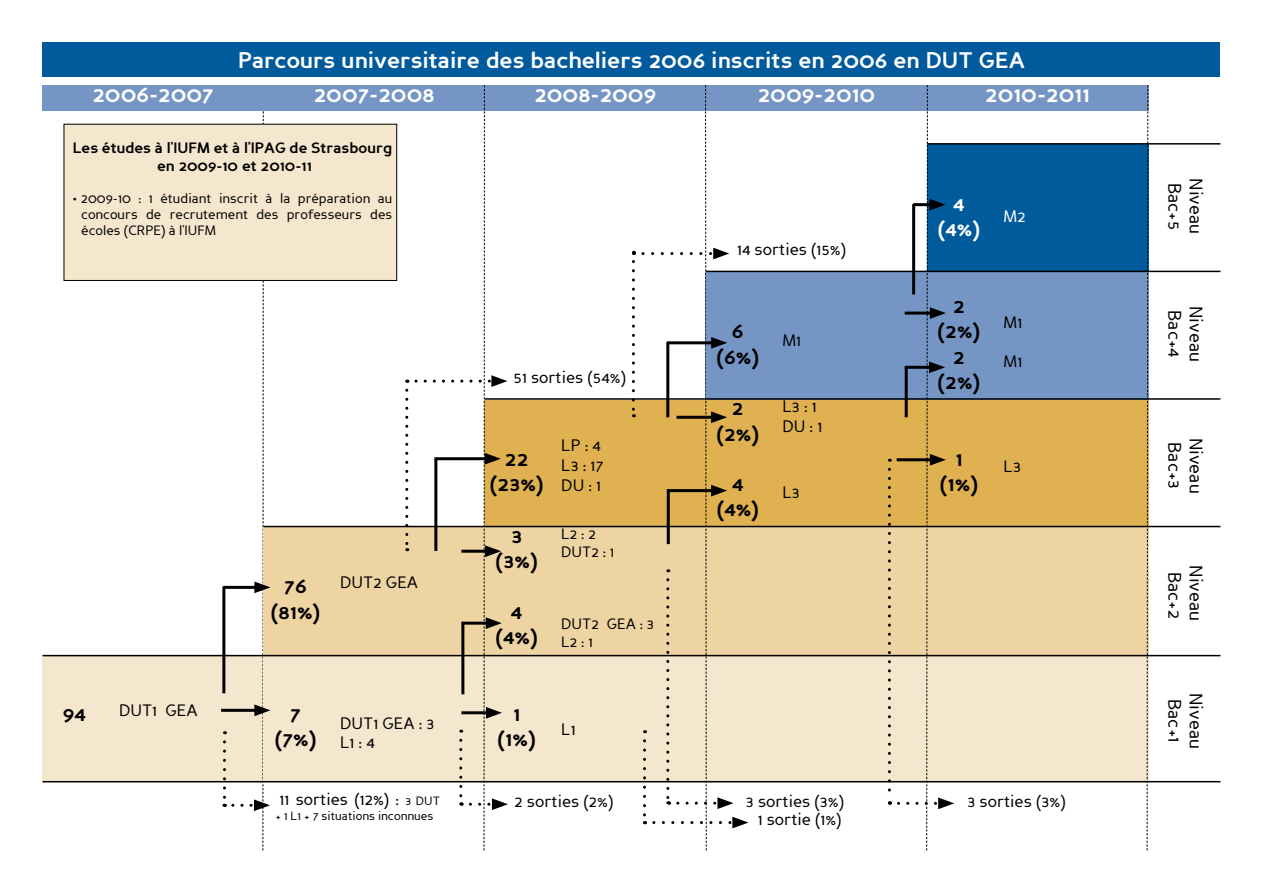
<style>
.page{position:relative;width:1263px;height:893px;background:#fff}
.page>*{position:absolute;margin:0;border:0;box-sizing:border-box;transform-origin:0 0}
.t1{font:700 22.5px "Perspective Sans";color:#fff}
.t2{font:700 21px/25.2px "Perspective Sans";color:#000;text-align:center}
.t3{font:700 21px/25.2px "Perspective Sans";color:#fff;text-align:center}
.t4{font:18px/21.6px "Perspective Sans";color:#000;text-align:center}
.t5{font:16.5px/19.8px "Perspective Sans";color:#000}
.t6{font:16.5px "Perspective Sans";color:#fff}
.t7{font:700 15px/18px "Perspective Sans";color:#000;text-align:center}
.t8{font:15px/18px "Perspective Sans";color:#000}
.t9{font:13.5px/16.2px "Perspective Sans";color:#000;text-align:justify}
.t10{font:12px "Perspective Sans";color:#000}
.s1{font-size:12px}
</style>
<div class="page">
<div style="left:43px;top:655px;width:221px;height:127px;background:#f5e7cd"></div>
<div style="left:485px;top:400px;width:221px;height:127px;background:#dfb151"></div>
<div style="left:264px;top:655px;width:221px;height:127px;background:#f5e7cd"></div>
<div style="left:927px;top:145px;width:221px;height:127px;background:#005a9c"></div>
<div style="left:927px;top:272px;width:221px;height:128px;background:#7596c5"></div>
<div style="left:706px;top:272px;width:221px;height:128px;background:#7596c5"></div>
<div style="left:706px;top:400px;width:221px;height:127px;background:#dfb151"></div>
<div style="left:927px;top:400px;width:221px;height:127px;background:#dfb151"></div>
<div style="left:264px;top:527px;width:221px;height:128px;background:#eed4a2"></div>
<div style="left:485px;top:527px;width:221px;height:128px;background:#eed4a2"></div>
<div style="left:706px;top:527px;width:221px;height:128px;background:#eed4a2"></div>
<div style="left:927px;top:527px;width:221px;height:128px;background:#eed4a2"></div>
<div style="left:927px;top:655px;width:221px;height:127px;background:#f5e7cd"></div>
<div style="left:706px;top:655px;width:221px;height:127px;background:#f5e7cd"></div>
<div style="left:485px;top:655px;width:221px;height:127px;background:#f5e7cd"></div>
<div style="left:927px;top:85px;width:221px;height:26px;background:#7596c5"></div>
<div style="left:706px;top:85px;width:221px;height:26px;background:#7596c5"></div>
<div style="left:485px;top:85px;width:221px;height:26px;background:#7596c5"></div>
<div style="left:264px;top:85px;width:221px;height:26px;background:#7596c5"></div>
<div style="left:43px;top:85px;width:221px;height:26px;background:#7596c5"></div>
<div style="left:43px;top:43px;width:1177px;height:34px;background:#005a9c"></div>
<hr style="left:43px;top:655px;width:1177px;height:1px;background:#000">
<hr style="left:485px;top:398px;width:735px;height:2px;background:#000">
<hr style="left:927px;top:143px;width:293px;height:2px;background:#000">
<hr style="left:706px;top:271px;width:514px;height:1px;background:#000">
<hr style="left:264px;top:526px;width:956px;height:1px;background:#000">
<svg style="left:1146px;top:85px;width:2px;height:766px"></svg>
<hr style="left:43px;top:781px;width:1177px;height:1px;background:#000">
<hr style="left:223px;top:709px;width:37px;height:3px;background:#000">
<hr style="left:225px;top:586px;width:35px;height:3px;background:#000">
<svg style="left:233px;top:111px;width:37px;height:739px"></svg>
<hr style="left:222px;top:587px;width:3px;height:106px;background:#000">
<svg style="left:223px;top:742px;width:3px;height:65px"></svg>
<svg style="left:405px;top:390px;width:3px;height:161px"></svg>
<svg style="left:632px;top:261px;width:3px;height:156px"></svg>
<div style="left:64px;top:124px;width:333px;height:156px;background:#f5e7cd"></div>
<div style="left:64px;top:124px;width:333px;height:157px;border:1px solid #000"></div>
<svg style="left:416px;top:85px;width:92px;height:765px"></svg>
<svg style="left:888px;top:469px;width:3px;height:336px"></svg>
<svg style="left:898px;top:85px;width:56px;height:766px"></svg>
<svg style="left:643px;top:85px;width:105px;height:766px"></svg>
<h1 class="t1" style="left:238px;top:47px;width:788px">Parcours universitaire des bacheliers 2006 inscrits en 2006 en DUT GEA</h1>
<h1 class="t1" style="left:92px;top:81px;width:123px">2006-2007</h1>
<h1 class="t1" style="left:314px;top:81px;width:122px">2007-2008</h1>
<h1 class="t1" style="left:534px;top:81px;width:123px">2008-2009</h1>
<h1 class="t1" style="left:758px;top:81px;width:119px">2009-2010</h1>
<h1 class="t1" style="left:985px;top:81px;width:106px">2010-2011</h1>
<p class="t7" style="left:73px;top:138px;width:321px">Les études à l'IUFM et à l'IPAG de Strasbourg en 2009-10 et 2010-11</p>
<p class="t9" style="left:81px;top:190px;width:313px;text-indent:-9px">• 2009-10 : 1 étudiant inscrit à la préparation au concours de recrutement des professeurs des écoles (CRPE) à l'IUFM</p>
<p class="t2" style="left:63px;top:701px;width:25px">94</p>
<p class="t5" style="left:119px;top:700px;width:80px">DUT1 GEA</p>
<p class="t2" style="left:271px;top:574px;width:51px">76 (81%)</p>
<p class="t5" style="left:340px;top:573px;width:79px">DUT2 GEA</p>
<p class="t2" style="left:275px;top:701px;width:43px">7 (7%)</p>
<p class="t5" style="left:340px;top:713px;width:96px">DUT1 GEA : 3<br>L1 : 4</p>
<p class="t5" style="left:280px;top:790px;width:162px">11 sorties (12%) : <span class="s1">3 DUT</span></p>
<p class="t10" style="left:275px;top:808px;width:160px">+ 1 L1 + 7 situations inconnues</p>
<p class="t5" style="left:513px;top:368px;width:114px">51 sorties (54%)</p>
<p class="t2" style="left:490px;top:446px;width:55px">22 (23%)</p>
<p class="t2" style="left:496px;top:523px;width:44px">3 (3%)</p>
<p class="t2" style="left:495px;top:599px;width:44px">4 (4%)</p>
<p class="t5" style="left:561px;top:436px;width:44px">LP : 4<br>L3 : 17<br>DU : 1</p>
<p class="t8" style="left:561px;top:525px;width:55px">L2 : 2<br>DUT2 : 1</p>
<p class="t8" style="left:561px;top:615px;width:94px">DUT2 GEA : 3<br>L2 : 1</p>
<p class="t2" style="left:498px;top:701px;width:40px">1 (1%)</p>
<p class="t5" style="left:561px;top:720px;width:16px">L1</p>
<p class="t5" style="left:737px;top:239px;width:111px">14 sorties (15%)</p>
<p class="t2" style="left:716px;top:319px;width:44px">6 (6%)</p>
<p class="t2" style="left:716px;top:396px;width:44px">2 (2%)</p>
<p class="t2" style="left:717px;top:471px;width:44px">4 (4%)</p>
<p class="t5" style="left:782px;top:330px;width:20px">M1</p>
<p class="t5" style="left:782px;top:397px;width:41px">L3 : 1<br>DU : 1</p>
<p class="t5" style="left:782px;top:482px;width:19px">L3</p>
<p class="t3" style="left:938px;top:191px;width:44px">4 (4%)</p>
<p class="t2" style="left:938px;top:293px;width:44px">2 (2%)<br>2 (2%)</p>
<p class="t2" style="left:940px;top:446px;width:40px">1 (1%)</p>
<p class="t6" style="left:1003px;top:207px;width:24px">M2</p>
<p class="t5" style="left:1003px;top:312px;width:20px">M1</p>
<p class="t5" style="left:1003px;top:352px;width:20px">M1</p>
<p class="t5" style="left:1003px;top:456px;width:19px">L3</p>
<p class="t5" style="left:514px;top:792px;width:101px">2 sorties (2%)</p>
<p class="t5" style="left:967px;top:791px;width:100px">3 sorties (3%)</p>
<p class="t5" style="left:758px;top:810px;width:85px">1 sortie (1%)</p>
<p class="t5" style="left:746px;top:791px;width:100px">3 sorties (3%)</p>
<p class="t4" style="left:1185px;top:182px;width:49px;rotate:90deg">Bac+5</p>
<p class="t4" style="left:1207px;top:178px;width:58px;rotate:90deg">Niveau</p>
<p class="t4" style="left:1185px;top:310px;width:49px;rotate:90deg">Bac+4</p>
<p class="t4" style="left:1207px;top:306px;width:58px;rotate:90deg">Niveau</p>
<p class="t4" style="left:1185px;top:442px;width:48px;rotate:90deg">Bac+3</p>
<p class="t4" style="left:1207px;top:437px;width:58px;rotate:90deg">Niveau</p>
<p class="t4" style="left:1185px;top:572px;width:49px;rotate:90deg">Bac+2</p>
<p class="t4" style="left:1207px;top:565px;width:58px;rotate:90deg">Niveau</p>
<p class="t4" style="left:1207px;top:693px;width:58px;rotate:90deg">Niveau<br>Bac+1</p>
</div>
